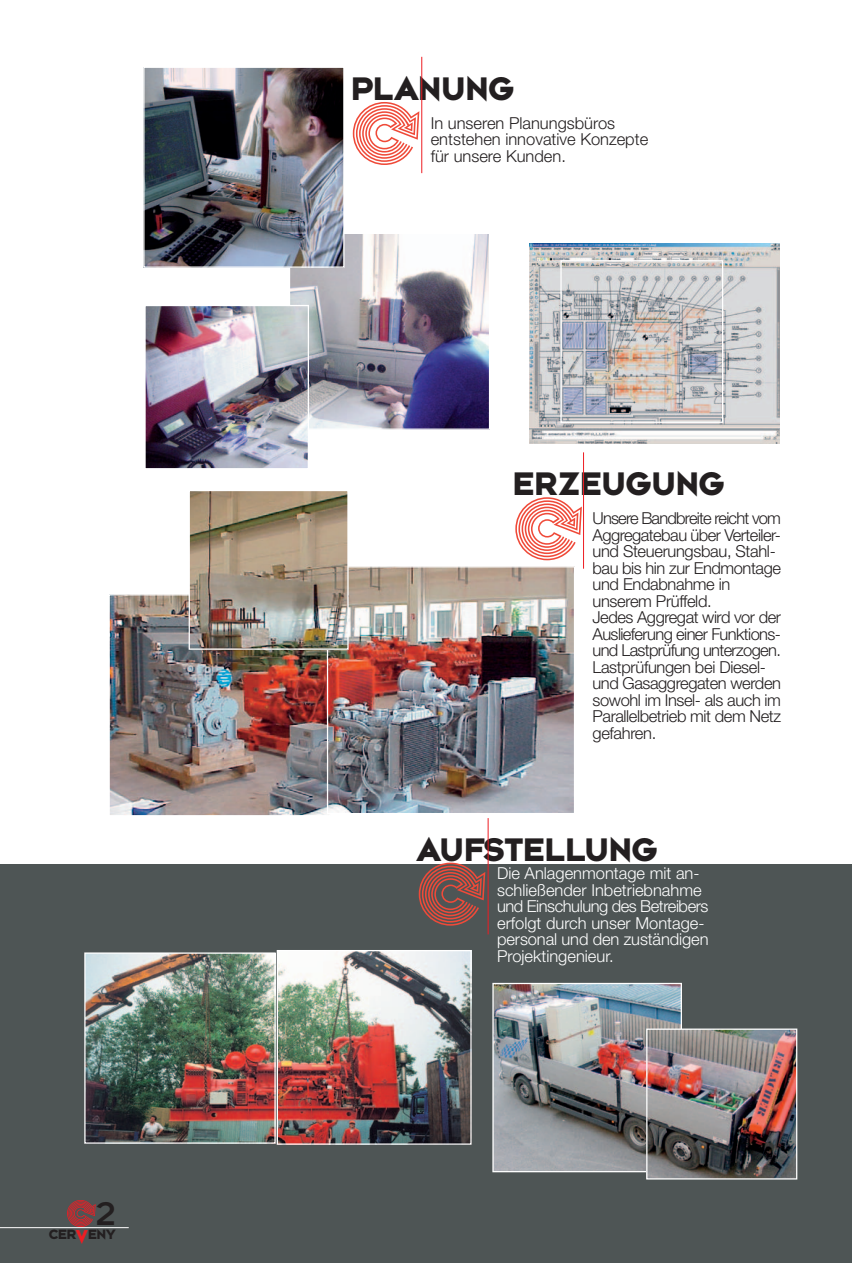
<style>
.page{position:relative;width:852px;height:1263px;background:#fff}
.page>*{position:absolute;margin:0;border:0;box-sizing:border-box;transform-origin:0 0}
.t1{font:700 36px "Bonn";color:#231f20}
.t2{font:300 36px "Bonn";color:#231f20}
.t3{font:300 16.5px/16.5px "Helvetica Neue";letter-spacing:-.025em;color:#231f20}
.t4{font:300 16.5px/16.5px "Helvetica Neue";color:#fff}
.t5{font:300 16.5px/16.5px "Helvetica Neue";color:#231f20}
.t6{font:700 14.85px "Bonn";letter-spacing:-.01em;color:#231f20}
.s1{font-size:20.55px;color:#ee1d23}
</style>
<div class="page">
<div style="left:0;top:864px;width:851px;height:399px;background:#4e5555"></div>
<img style="left:344px;top:235px;width:144px;height:24px">
<img style="left:110px;top:596px;width:217px;height:218px">
<div style="left:108px;top:594px;width:223px;height:222px;border:1px solid #fff"></div>
<img style="left:329px;top:568px;width:244px;height:244px">
<div style="left:327px;top:566px;width:248px;height:248px;border:1px solid #fff"></div>
<img style="left:190px;top:492px;width:156px;height:156px">
<div style="left:188px;top:490px;width:160px;height:160px;border:1px solid #fff"></div>
<img style="left:278px;top:952px;width:191px;height:191px">
<div style="left:276px;top:950px;width:195px;height:195px;border:1px solid #fff"></div>
<img style="left:86px;top:954px;width:187px;height:188px">
<div style="left:84px;top:952px;width:191px;height:192px;border:1px solid #fff"></div>
<img style="left:494px;top:985px;width:185px;height:185px">
<div style="left:492px;top:983px;width:189px;height:189px;border:1px solid #fff"></div>
<img style="left:648px;top:1030px;width:147px;height:147px">
<div style="left:646px;top:1028px;width:151px;height:151px;border:1px solid #fff"></div>
<hr style="left:583px;top:452px;width:1px;height:117px;background:#ee1d23">
<svg style="left:515px;top:497px;width:66px;height:63px"></svg>
<hr style="left:487px;top:818px;width:1px;height:116px;background:#ee1d23">
<svg style="left:418px;top:862px;width:67px;height:64px"></svg>
<img style="left:529px;top:243px;width:250px;height:201px">
<hr style="left:421px;top:57px;width:1px;height:116px;background:#ee1d23">
<svg style="left:352px;top:102px;width:67px;height:63px"></svg>
<img style="left:145px;top:259px;width:578px;height:210px">
<img style="left:145px;top:69px;width:197px;height:197px">
<div style="left:143px;top:67px;width:201px;height:201px;border:1px solid #fff"></div>
<img style="left:67px;top:1200px;width:29px;height:26px">
<hr style="left:0;top:1227px;width:129px;height:1px;background:#fff">
<h1 class="t2" style="left:96px;top:1202px;width:22px">2</h1>
<p class="t6" style="left:49px;top:1229px;width:68px">CER<span class="s1">V</span>ENY</p>
<h1 class="t1" style="left:350px;top:77px;width:165px">PLANUNG</h1>
<p class="t5" style="left:430px;top:116px;width:219px">In unseren Planungsbüros entstehen innovative Konzepte für unsere Kunden.</p>
<h1 class="t1" style="left:512px;top:472px;width:213px">ERZEUGUNG</h1>
<p class="t3" style="left:592px;top:511px;width:190px">Unsere Bandbreite reicht vom<br>Aggregatebau über Verteiler&shy;und Steuerungsbau, Stahl&shy;bau bis hin zur Endmontage und Endabnahme in unserem Prüffeld.<br>Jedes Aggregat wird vor der<br>Auslieferung einer Funktions&shy;und Lastprüfung unterzogen.<br>Lastprüfungen bei Diesel&shy;und Gasaggregaten werden sowohl im Insel- als auch im<br>Parallelbetrieb mit dem Netz gefahren.</p>
<h1 class="t1" style="left:416px;top:838px;width:242px">AUFSTELLUNG</h1>
<p class="t4" style="left:497px;top:867px;width:213px">Die Anlagenmontage mit an&shy;schließender Inbetriebnahme und Einschulung des Betreibers erfolgt durch unser Montage&shy;personal und den zuständigen<br>Projektingenieur.</p>
</div>
